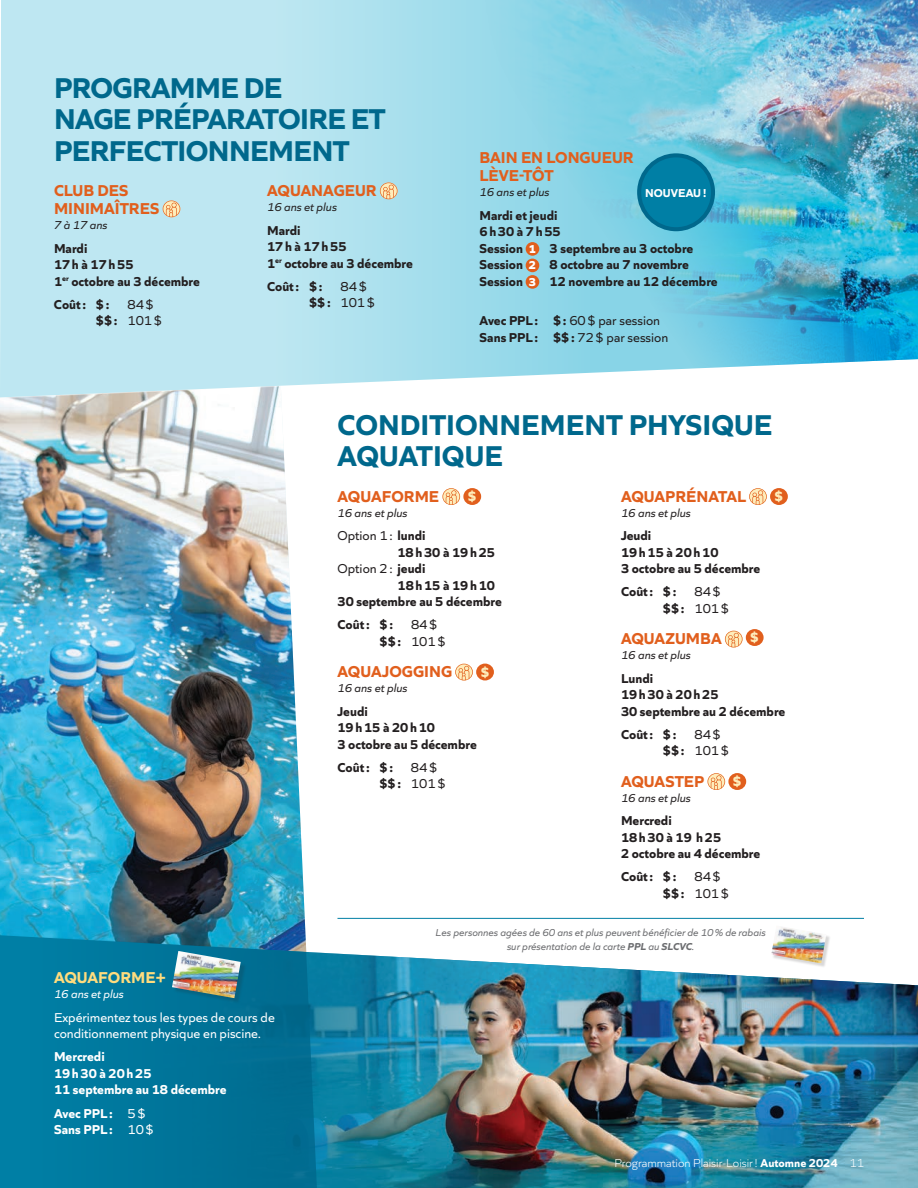
<style>
.page{position:relative;width:918px;height:1188px;background:#fff}
.page>*{position:absolute;margin:0;border:0;box-sizing:border-box;transform-origin:0 0}
.t1{font:700 30px/31.5px "Quiet Sans";letter-spacing:-.02em;color:#00688c}
.t2{font:700 30px/31.5px "Quiet Sans";color:#00688c}
.t3{font:700 16.5px/18px "Quiet Sans";color:#e15f1d}
.t4{font:700 16.5px "Quiet Sans";color:#ffdc7e}
.t5{font:800 14.25px "Quiet Sans";color:#feedbb}
.t6{font:700 13.5px/16.5px "Quiet Sans";color:#231f20}
.t7{font:13.5px/16.5px "Quiet Sans";color:#231f20}
.t8{font:13.5px/16.5px "Quiet Sans";color:#fff}
.t9{font:700 13.5px/16.5px "Quiet Sans";color:#fff}
.t10{font:700 13.5px "Quiet Sans";letter-spacing:.065em;color:#231f20}
.t11{font:700 13.5px "Quiet Sans";letter-spacing:.06em;color:#231f20}
.t12{font:italic 12px "Quiet Sans";color:#231f20}
.t13{font:300 12px "Quiet Sans";color:#fff}
.t14{font:italic 12px "Quiet Sans";color:#fff}
.t15{font:700 12px "Quiet Sans";letter-spacing:.005em;color:#fff}
.t16{font:italic 10.5px/13.5px "Quiet Sans";color:#6c6d70;text-align:center}
.s1{font-weight:700}
.s2{font-weight:800;font-size:12px;color:#fff}
.s3{font-weight:400}
</style>
<div class="page">
<img style="left:0;top:398px;width:306px;height:536px">
<svg style="left:0;top:0;width:476px;height:398px;background:#b8e4f0"></svg>
<svg style="left:442px;top:488px;width:18px;height:17px"></svg>
<div style="left:463px;top:488px;width:18px;height:17px;background:#e15f1d;border-radius:50%"></div>
<svg style="left:455px;top:664px;width:18px;height:16px"></svg>
<div style="left:476px;top:664px;width:18px;height:16px;background:#e15f1d;border-radius:50%"></div>
<svg style="left:749px;top:488px;width:18px;height:17px"></svg>
<div style="left:770px;top:488px;width:18px;height:17px;background:#e15f1d;border-radius:50%"></div>
<svg style="left:725px;top:631px;width:18px;height:16px"></svg>
<div style="left:746px;top:629px;width:18px;height:17px;background:#e15f1d;border-radius:50%"></div>
<svg style="left:708px;top:773px;width:17px;height:17px"></svg>
<div style="left:728px;top:773px;width:18px;height:17px;background:#e15f1d;border-radius:50%"></div>
<img style="left:318px;top:952px;width:600px;height:236px">
<svg style="left:0;top:934px;width:318px;height:254px;background:#02769b"></svg>
<div style="left:173px;top:952px;width:74px;height:52px;background:#231f20;opacity:.18"></div>
<img style="left:172px;top:951px;width:69px;height:47px">
<img style="left:476px;top:0;width:442px;height:378px">
<svg style="left:163px;top:201px;width:17px;height:16px"></svg>
<svg style="left:380px;top:183px;width:18px;height:16px"></svg>
<div style="left:526px;top:242px;width:13px;height:14px;background:#e15f1d;border-radius:50%"></div>
<div style="left:526px;top:259px;width:13px;height:13px;background:#e15f1d;border-radius:50%"></div>
<div style="left:526px;top:275px;width:13px;height:14px;background:#e15f1d;border-radius:50%"></div>
<div style="left:773px;top:926px;width:58px;height:42px;background:#231f20;opacity:.18"></div>
<img style="left:771px;top:926px;width:55px;height:37px">
<div style="left:639px;top:155px;width:74px;height:74px;background:#007fa5;border-radius:50%"></div>
<div style="left:637px;top:153px;width:78px;height:78px;border:4px solid #00688c;border-radius:50%"></div>
<hr style="left:338px;top:918px;width:526px;height:1px;background:#007fa5">
<h1 class="t1" style="left:54px;top:69px;width:333px">PROGRAMME DE<br>NAGE PRÉPARATOIRE ET<br>PERFECTIONNEMENT</h1>
<p class="t3" style="left:54px;top:180px;width:107px">CLUB DES<br>MINIMAÎTRES</p>
<p class="t12" style="left:54px;top:216px;width:55px">7 à 17 ans</p>
<p class="t6" style="left:54px;top:238px;width:147px">Mardi<br>17h à 17h55<br>1<sup>er</sup> octobre au 3 décembre</p>
<p class="t6" style="left:54px;top:295px;width:57px">Coût: $:</p>
<p class="t3" style="left:267px;top:180px;width:111px">AQUANAGEUR</p>
<p class="t12" style="left:267px;top:198px;width:71px">16 ans et plus</p>
<p class="t6" style="left:267px;top:220px;width:147px">Mardi<br>17h à 17h55<br>1<sup>er</sup> octobre au 3 décembre</p>
<p class="t6" style="left:267px;top:277px;width:57px">Coût: $:</p>
<p class="t7" style="left:309px;top:277px;width:68px;text-indent:31px">84$ <span class="s1">$$:</span> 101$</p>
<p class="t7" style="left:96px;top:295px;width:68px;text-indent:31px">84$ <span class="s1">$$:</span> 101$</p>
<p class="t3" style="left:480px;top:147px;width:156px">BAIN EN LONGUEUR<br>LÈVE-TÔT</p>
<p class="t12" style="left:480px;top:184px;width:71px">16 ans et plus</p>
<p class="t6" style="left:480px;top:206px;width:240px">Mardi et jeudi<br>6h30 à 7h55<br>Session <span class="s2">1</span> 3 septembre au 3 octobre<br>Session <span class="s2">2</span> 8 octobre au 7 novembre<br>Session <span class="s2">3</span> 12 novembre au 12 décembre</p>
<p class="t7" style="left:480px;top:312px;width:190px"><span class="s1">Avec PPL: $:</span> 60$ par session<br><span class="s1">Sans PPL: $$:</span> 72$ par session</p>
<p class="t15" style="left:645px;top:183px;width:63px">NOUVEAU!</p>
<h1 class="t2" style="left:338px;top:406px;width:437px">CONDITIONNEMENT PHYSIQUE<br>AQUATIQUE</h1>
<p class="t3" style="left:338px;top:486px;width:103px">AQUAFORME</p>
<p class="t5" style="left:468px;top:485px;width:10px">$</p>
<p class="t12" style="left:338px;top:504px;width:71px">16 ans et plus</p>
<p class="t7" style="left:338px;top:527px;width:90px">Option 1: <span class="s1">lundi</span></p>
<p class="t10" style="left:398px;top:542px;width:99px">18h30 à 19h25</p>
<p class="t7" style="left:338px;top:559px;width:89px">Option 2: <span class="s1">jeudi</span></p>
<p class="t11" style="left:398px;top:575px;width:99px">18h15 à 19h10</p>
<p class="t6" style="left:338px;top:592px;width:166px">30 septembre au 5 décembre</p>
<p class="t6" style="left:338px;top:615px;width:57px">Coût: $:</p>
<p class="t3" style="left:621px;top:486px;width:126px">AQUAPRÉNATAL</p>
<p class="t5" style="left:775px;top:485px;width:10px">$</p>
<p class="t12" style="left:621px;top:504px;width:71px">16 ans et plus</p>
<p class="t6" style="left:621px;top:526px;width:141px">Jeudi<br>19h15 à 20h10<br>3 octobre au 5 décembre</p>
<p class="t6" style="left:621px;top:582px;width:57px">Coût: $:</p>
<p class="t7" style="left:663px;top:583px;width:68px;text-indent:31px">84$ <span class="s1">$$:</span> 101$</p>
<p class="t3" style="left:621px;top:628px;width:102px">AQUAZUMBA</p>
<p class="t5" style="left:750px;top:626px;width:10px">$</p>
<p class="t12" style="left:621px;top:647px;width:71px">16 ans et plus</p>
<p class="t6" style="left:621px;top:669px;width:166px">Lundi<br>19h30 à 20h25<br>30 septembre au 2 décembre</p>
<p class="t6" style="left:621px;top:725px;width:57px">Coût: $:</p>
<p class="t7" style="left:380px;top:616px;width:68px;text-indent:31px">84$ <span class="s1">$$:</span> 101$</p>
<p class="t3" style="left:337px;top:661px;width:116px">AQUAJOGGING</p>
<p class="t5" style="left:481px;top:661px;width:10px">$</p>
<p class="t12" style="left:337px;top:680px;width:71px">16 ans et plus</p>
<p class="t6" style="left:337px;top:702px;width:141px">Jeudi<br>19h15 à 20h10<br>3 octobre au 5 décembre</p>
<p class="t6" style="left:337px;top:758px;width:57px">Coût: $:</p>
<p class="t7" style="left:663px;top:725px;width:68px;text-indent:31px">84$ <span class="s1">$$:</span> 101$</p>
<p class="t3" style="left:621px;top:771px;width:85px">AQUASTEP</p>
<p class="t5" style="left:733px;top:770px;width:10px">$</p>
<p class="t12" style="left:621px;top:789px;width:71px">16 ans et plus</p>
<p class="t6" style="left:621px;top:811px;width:141px">Mercredi<br>18h30 à 19 h25<br>2 octobre au 4 décembre</p>
<p class="t6" style="left:621px;top:867px;width:57px">Coût: $:</p>
<p class="t7" style="left:379px;top:758px;width:68px;text-indent:31px">84$ <span class="s1">$$:</span> 101$</p>
<p class="t7" style="left:663px;top:868px;width:68px;text-indent:31px">84$ <span class="s1">$$:</span> 101$</p>
<p class="t4" style="left:54px;top:965px;width:113px">AQUAFORME+</p>
<p class="t14" style="left:54px;top:986px;width:71px">16 ans et plus</p>
<p class="t8" style="left:54px;top:1008px;width:222px">Expérimentez tous les types de cours de conditionnement physique en piscine.</p>
<p class="t9" style="left:54px;top:1047px;width:174px">Mercredi<br>19h30 à 20h25<br>11 septembre au 18 décembre</p>
<p class="t9" style="left:54px;top:1104px;width:101px">Avec PPL: <span class="s3">5$<br></span>Sans PPL: <span class="s3">10$</span></p>
<p class="t16" style="left:436px;top:925px;width:332px">Les personnes agées de 60 ans et plus peuvent bénéficier de 10% de rabais sur présentation de la carte <span class="s1">PPL</span> au <span class="s1">SLCVC</span>.</p>
<p class="t13" style="left:614px;top:1154px;width:251px">Programmation Plaisir-Loisir! <span class="s1">Automne 2024</span> 11</p>
</div>
